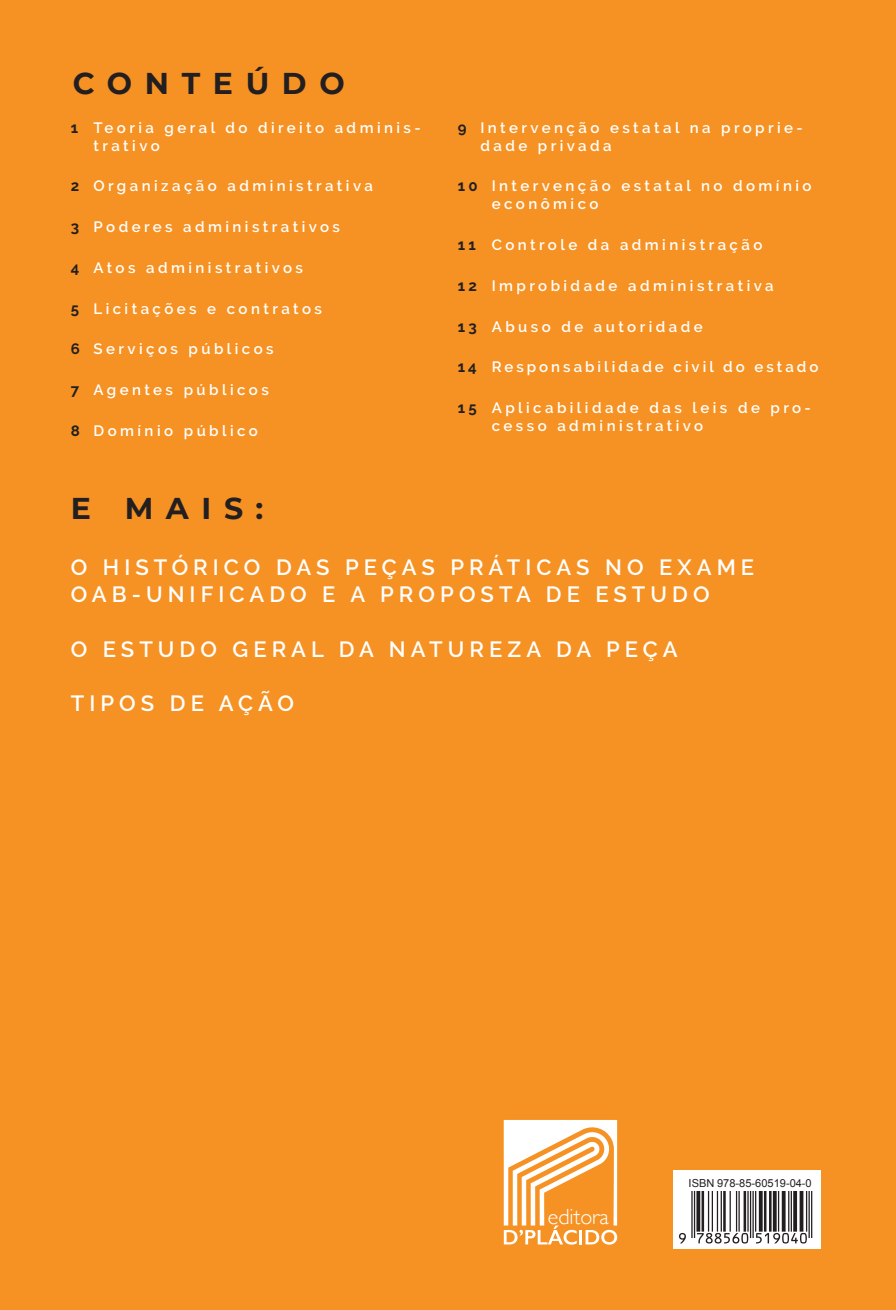
<style>
.page{position:relative;width:896px;height:1310px;background:#fff}
.page>*{position:absolute;margin:0;border:0;box-sizing:border-box;transform-origin:0 0}
.t1{font:700 30px "Montserrat";letter-spacing:.42em;color:#231f20}
.t2{font:600 22px/26.4px "Raleway";letter-spacing:.23em;color:#fff}
.t3{font:300 22px "Gill Sans";color:#fff}
.t4{font:600 15px/18px "Raleway";letter-spacing:.23em;color:#fff}
.t5{font:600 15px "Raleway";letter-spacing:.2em;color:#fff}
.t6{font:11px "Arial";color:#231f20}
.s1{font-weight:700;color:#231f20}
</style>
<div class="page">
<div style="left:0;top:0;width:895px;height:1309px;background:#f69223"></div>
<svg style="left:503px;top:1119px;width:114px;height:125px"></svg>
<div style="left:673px;top:1169px;width:147px;height:79px;background:#fff"></div>
<svg style="left:680px;top:1243px;width:126px;height:1px"></svg>
<svg style="left:679px;top:1191px;width:134px;height:52px"></svg>
<h1 class="t1" style="left:73px;top:61px;width:273px">CONTEÚDO</h1>
<p class="t4" style="left:93px;top:118px;width:329px;text-indent:-23px"><span class="s1">1</span> Teoria geral do direito adminis&shy;trativo</p>
<p class="t4" style="left:71px;top:177px;width:303px"><span class="s1">2</span> Organização administrativa</p>
<p class="t4" style="left:71px;top:218px;width:271px"><span class="s1">3</span> Poderes administrativos</p>
<p class="t4" style="left:71px;top:258px;width:234px"><span class="s1">4</span> Atos administrativos</p>
<p class="t4" style="left:71px;top:299px;width:252px"><span class="s1">5</span> Licitações e contratos</p>
<p class="t4" style="left:71px;top:340px;width:204px"><span class="s1">6</span> Serviços públicos</p>
<p class="t4" style="left:71px;top:380px;width:199px"><span class="s1">7</span> Agentes públicos</p>
<p class="t4" style="left:71px;top:421px;width:189px"><span class="s1">8</span> Domínio público</p>
<h1 class="t1" style="left:71px;top:487px;width:194px">E MAIS:</h1>
<p class="t4" style="left:480px;top:118px;width:324px;text-indent:-23px"><span class="s1">9</span> Intervenção estatal na proprie&shy;dade privada</p>
<p class="t4" style="left:491px;top:177px;width:321px;text-indent:-34px"><span class="s1">10</span> Intervenção estatal no domínio econômico</p>
<p class="t4" style="left:457px;top:236px;width:306px"><span class="s1">11</span> Controle da administração</p>
<p class="t4" style="left:457px;top:276px;width:317px"><span class="s1">12</span> Improbidade administrativa</p>
<p class="t4" style="left:457px;top:317px;width:246px"><span class="s1">13</span> Abuso de autoridade</p>
<p class="t5" style="left:457px;top:358px;width:362px"><span class="s1">14</span> Responsabilidade civil do estado</p>
<p class="t4" style="left:491px;top:398px;width:320px;text-indent:-34px"><span class="s1">15</span> Aplicabilidade das leis de pro&shy;cesso administrativo</p>
<h2 class="t2" style="left:71px;top:554px;width:684px">O HISTÓRICO DAS PEÇAS PRÁTICAS NO EXAME<br>OAB-UNIFICADO E A PROPOSTA DE ESTUDO</h2>
<h2 class="t2" style="left:71px;top:635px;width:608px">O ESTUDO GERAL DA NATUREZA DA PEÇA</h2>
<h2 class="t2" style="left:71px;top:690px;width:225px">TIPOS DE AÇÃO</h2>
<h2 class="t3" style="left:548px;top:1198px;width:62px">editora</h2>
<p class="t6" style="left:688px;top:1175px;width:125px">ISBN 978-85-60519-04-0</p>
</div>
